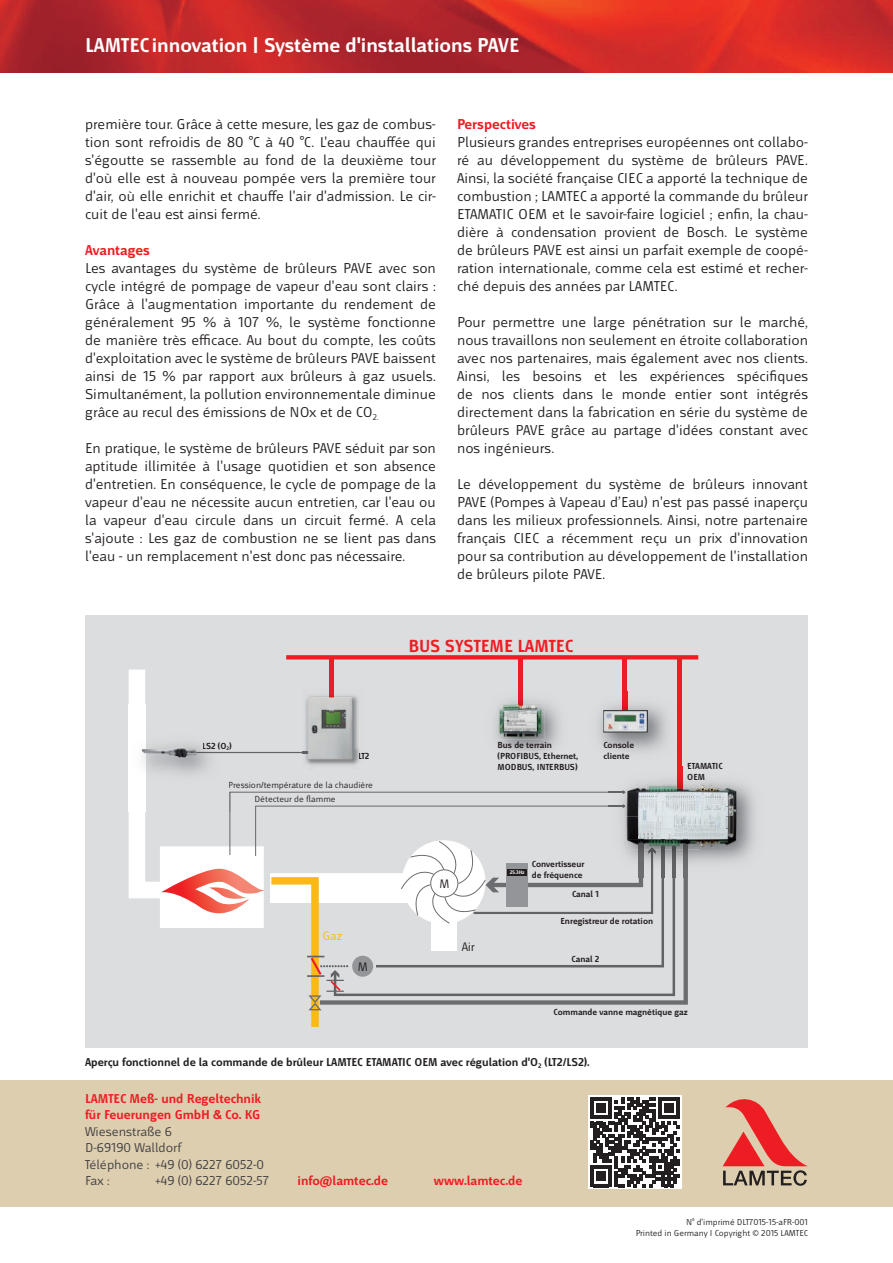
<style>
.page{position:relative;width:893px;height:1263px;background:#fff}
.page>*{position:absolute;margin:0;border:0;box-sizing:border-box;transform-origin:0 0}
.t1{font:700 21px "Mr Jones";color:#fff}
.t2{font:700 18.3px "Mr Jones";color:#ee1d23}
.t3{font:15px/18px "Mr Jones";color:#231f20;text-align:justify}
.t4{font:700 15px "Mr Jones";color:#ee1d23}
.t5{font:700 13.5px/16.5px "Mr Jones";color:#ee1d23}
.t6{font:13.5px/16.5px "Mr Jones";color:#3e3e3f}
.t7{font:12.9px "Mr Jones";color:#231f20}
.t8{font:12.9px "Mr Jones";color:#fcb814}
.t9{font:700 12px "Mr Jones";color:#231f20}
.t10{font:700 9.15px/10.9px "Mr Jones";color:#231f20}
.t11{font:9.15px/13.6px "Mr Jones";color:#231f20}
.t12{font:9px/10.5px "Mr Jones";color:#231f20;text-align:right}
.t13{font:700 5.4px "Mr Jones";color:#fff}
</style>
<div class="page">
<div style="left:0;top:1080px;width:893px;height:126px;background:#deceb0"></div>
<svg style="left:723px;top:1099px;width:85px;height:87px"></svg>
<div style="left:588px;top:1095px;width:94px;height:94px;background:#fff"></div>
<svg style="left:590px;top:1097px;width:90px;height:90px"></svg>
<img style="left:0;top:0;width:893px;height:72px">
<div style="left:85px;top:615px;width:723px;height:432px;background:#dcdddf"></div>
<svg style="left:286px;top:655px;width:412px;height:4px;background:#ec252b"></svg>
<hr style="left:678px;top:657px;width:4px;height:133px;background:#ee1d23">
<div style="left:518px;top:657px;width:5px;height:58px;background:#ee1d23"></div>
<hr style="left:623px;top:657px;width:4px;height:58px;background:#ee1d23">
<svg style="left:664px;top:877px;width:24px;height:128px"></svg>
<div style="left:329px;top:657px;width:5px;height:62px;background:#ee1d23"></div>
<img style="left:128px;top:705px;width:1px;height:107px">
<svg style="left:664px;top:877px;width:11px;height:119px"></svg>
<img style="left:664px;top:767px;width:91px;height:110px">
<img style="left:678px;top:767px;width:4px;height:16px">
<img style="left:683px;top:849px;width:5px;height:28px">
<img style="left:673px;top:849px;width:2px;height:28px">
<img style="left:688px;top:767px;width:34px;height:2px">
<img style="left:688px;top:774px;width:16px;height:6px">
<img style="left:664px;top:783px;width:74px;height:66px">
<svg style="left:678px;top:783px;width:4px;height:7px"></svg>
<img style="left:664px;top:692px;width:14px;height:72px">
<svg style="left:129px;top:670px;width:535px;height:357px"></svg>
<h1 class="t1" style="left:85px;top:33px;width:436px">LAMTEC innovation | Système d'installations PAVE</h1>
<p class="t3" style="left:85px;top:116px;width:352px">première tour. Grâce à cette mesure, les gaz de combus&shy;tion sont refroidis de 80 °C à 40 °C. L'eau chauffée qui s'égoutte se rassemble au fond de la deuxième tour d'où elle est à nouveau pompée vers la première tour d'air, où elle enrichit et chauffe l'air d'admission. Le cir&shy;cuit de l'eau est ainsi fermé.</p>
<p class="t4" style="left:85px;top:242px;width:66px">Avantages</p>
<p class="t3" style="left:85px;top:260px;width:352px">Les avantages du système de brûleurs PAVE avec son cycle intégré de pompage de vapeur d'eau sont clairs :<br>Grâce à l'augmentation importante du rendement de généralement 95 % à 107 %, le système fonctionne de manière très efficace. Au bout du compte, les coûts d'exploitation avec le système de brûleurs PAVE baissent ainsi de 15 % par rapport aux brûleurs à gaz usuels.<br>Simultanément, la pollution environnementale diminue grâce au recul des émissions de NOx et de CO<sub>2.</sub></p>
<p class="t3" style="left:85px;top:440px;width:352px">En pratique, le système de brûleurs PAVE séduit par son aptitude illimitée à l'usage quotidien et son absence d'entretien. En conséquence, le cycle de pompage de la vapeur d'eau ne nécessite aucun entretien, car l'eau ou la vapeur d'eau circule dans un circuit fermé. A cela s'ajoute : Les gaz de combustion ne se lient pas dans l'eau - un remplacement n'est donc pas nécessaire.</p>
<p class="t4" style="left:457px;top:116px;width:80px">Perspectives</p>
<p class="t3" style="left:457px;top:134px;width:352px">Plusieurs grandes entreprises européennes ont collabo&shy;ré au développement du système de brûleurs PAVE.<br>Ainsi, la société française CIEC a apporté la technique de combustion ; LAMTEC a apporté la commande du brûleur ETAMATIC OEM et le savoir-faire logiciel ; enfin, la chau&shy;dière à condensation provient de Bosch. Le système de brûleurs PAVE est ainsi un parfait exemple de coopé&shy;ration internationale, comme cela est estimé et recher&shy;ché depuis des années par LAMTEC.</p>
<p class="t3" style="left:457px;top:314px;width:352px">Pour permettre une large pénétration sur le marché, nous travaillons non seulement en étroite collaboration avec nos partenaires, mais également avec nos clients.<br>Ainsi, les besoins et les expériences spécifiques de nos clients dans le monde entier sont intégrés directement dans la fabrication en série du système de brûleurs PAVE grâce au partage d'idées constant avec nos ingénieurs.</p>
<p class="t3" style="left:457px;top:476px;width:352px">Le développement du système de brûleurs innovant PAVE (Pompes à Vapeau d’Eau) n'est pas passé inaperçu dans les milieux professionnels. Ainsi, notre partenaire français CIEC a récemment reçu un prix d'innovation pour sa contribution au développement de l'installation de brûleurs pilote PAVE.</p>
<p class="t10" style="left:202px;top:740px;width:31px">LS2 (O<sub>2</sub>)</p>
<p class="t10" style="left:358px;top:750px;width:12px">LT2</p>
<p class="t11" style="left:255px;top:778px;width:120px;text-indent:-26px">Pression/température de la chaudière<br>Détecteur de flamme</p>
<p class="t8" style="left:323px;top:929px;width:21px">Gaz</p>
<p class="t7" style="left:358px;top:960px;width:12px">M</p>
<p class="t2" style="left:408px;top:636px;width:166px">BUS SYSTEME LAMTEC</p>
<p class="t10" style="left:498px;top:739px;width:56px">Bus de terrain</p>
<p class="t10" style="left:533px;top:750px;width:47px;text-indent:-35px">(PROFIBUS, Ethernet, ,</p>
<p class="t10" style="left:498px;top:761px;width:81px">MODBUS INTERBUS)</p>
<p class="t10" style="left:603px;top:739px;width:32px">Console cliente</p>
<p class="t7" style="left:439px;top:876px;width:12px">M</p>
<p class="t7" style="left:462px;top:940px;width:14px">Air</p>
<p class="t10" style="left:532px;top:859px;width:54px">Convertisseur de fréquence</p>
<p class="t13" style="left:510px;top:869px;width:16px">25.3Hz</p>
<p class="t10" style="left:572px;top:889px;width:28px">Canal 1</p>
<p class="t10" style="left:561px;top:916px;width:94px">Enregistreur de rotation</p>
<p class="t10" style="left:572px;top:953px;width:29px">Canal 2</p>
<p class="t10" style="left:687px;top:761px;width:37px">ETAMATIC<br>OEM</p>
<p class="t10" style="left:554px;top:1006px;width:136px">Commande vanne magnétique gaz</p>
<p class="t9" style="left:85px;top:1055px;width:506px">Aperçu fonctionnel de la commande de brûleur LAMTEC ETAMATIC OEM avec régulation d'O<sub>2</sub> (LT2/LS2).</p>
<p class="t5" style="left:85px;top:1090px;width:177px">LAMTEC Meß- und Regeltechnik für Feuerungen GmbH &amp; Co. KG</p>
<p class="t6" style="left:85px;top:1123px;width:181px">Wiesenstraße 6<br>D-69190 Walldorf<br>Téléphone : +49 (0) 6227 6052-0<br>Fax :</p>
<p class="t6" style="left:156px;top:1173px;width:115px">+49 (0) 6227 6052-57</p>
<p class="t5" style="left:298px;top:1173px;width:92px">info@lamtec.de</p>
<p class="t5" style="left:434px;top:1173px;width:90px">www.lamtec.de</p>
<p class="t12" style="left:636px;top:1217px;width:174px">N° d'imprimé DLT7015-15-aFR-001<br>Printed in Germany I Copyright © 2015 LAMTEC</p>
</div>
